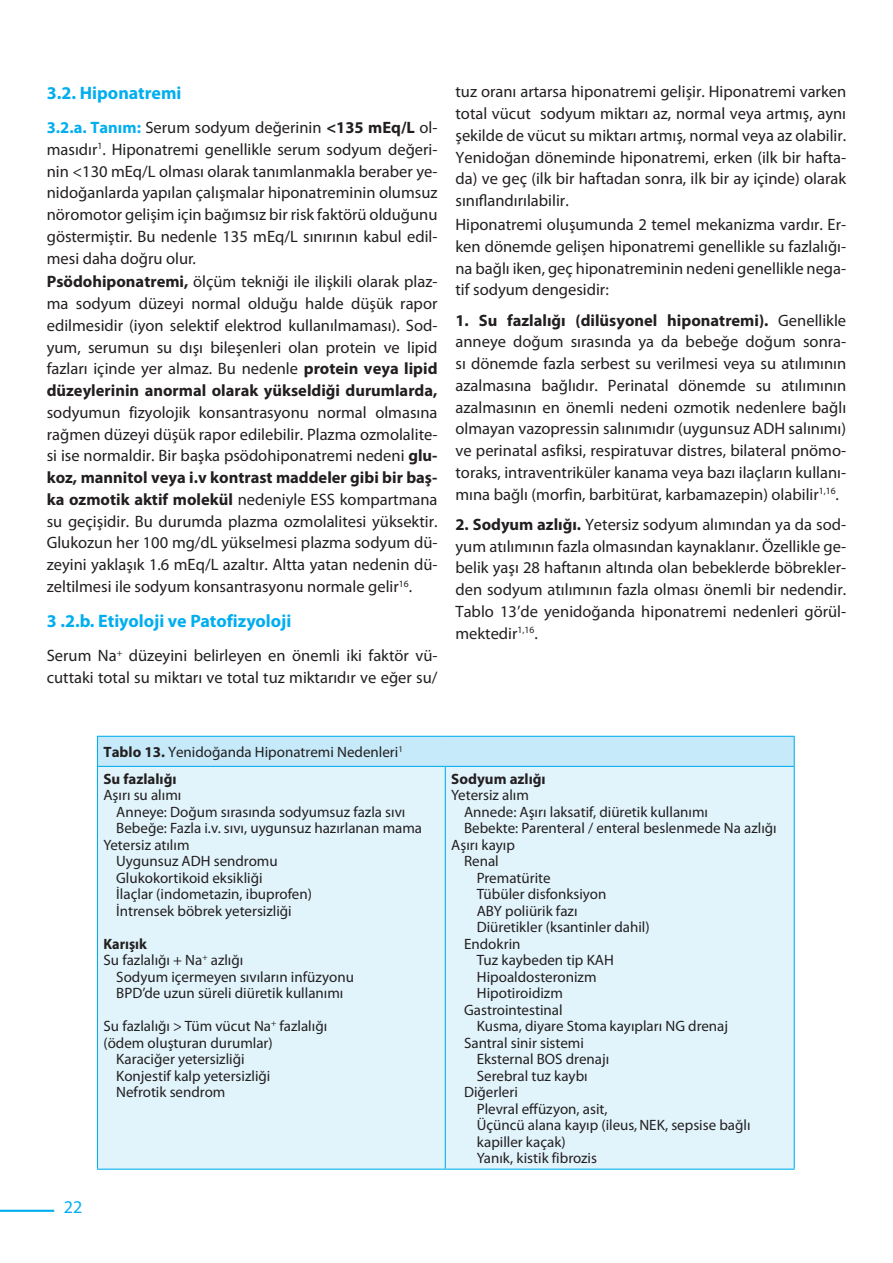
<style>
.page{position:relative;width:893px;height:1263px;background:#fff}
.page>*{position:absolute;margin:0;border:0;box-sizing:border-box;transform-origin:0 0}
.t1{font:700 18px "Myriad Pro";color:#00aeef}
.t2{font:18px "Myriad Pro";color:#00aeef}
.t3{font:16.5px/21.8px "Myriad Pro";color:#231f20;text-align:justify}
.t4{font:15px/26.7px "Myriad Pro";color:#231f20}
.t5{font:700 15px "Myriad Pro";color:#231f20}
.t6{font:700 15px "Myriad Pro";color:#231f20;scale:.95 1}
.s1{font-weight:700;color:#00aeef}
.s2{font-weight:700}
</style>
<div class="page">
<hr style="left:0;top:1210px;width:54px;height:2px;background:#00aeef">
<div style="left:97px;top:736px;width:697px;height:30px;background:#c6eafa"></div>
<div style="left:98px;top:767px;width:696px;height:401px;background:#e1f4fc"></div>
<hr style="left:97px;top:736px;width:348px;height:1px;background:#00aeef">
<svg style="left:97px;top:737px;width:1px;height:29px"></svg>
<hr style="left:445px;top:736px;width:350px;height:1px;background:#00aeef">
<svg style="left:794px;top:737px;width:1px;height:29px"></svg>
<hr style="left:97px;top:766px;width:348px;height:1px;background:#00aeef">
<hr style="left:97px;top:767px;width:1px;height:401px;background:#00aeef">
<hr style="left:445px;top:766px;width:350px;height:1px;background:#00aeef">
<hr style="left:445px;top:767px;width:1px;height:401px;background:#00aeef">
<hr style="left:794px;top:767px;width:1px;height:401px;background:#00aeef">
<hr style="left:97px;top:1168px;width:348px;height:2px;background:#00aeef">
<hr style="left:445px;top:1168px;width:350px;height:2px;background:#00aeef">
<p class="t1" style="left:47px;top:81px;width:136px">3.2. Hiponatremi</p>
<p class="t3" style="left:47px;top:116px;width:392px"><span class="s1">3.2.a. Tanım:</span> Serum sodyum değerinin <span class="s2">&lt;135 mEq/L</span> ol&shy;masıdır<sup>1</sup>. Hiponatremi genellikle serum sodyum değeri&shy;nin &lt;130 mEq/L olması olarak tanımlanmakla beraber ye&shy;nidoğanlarda yapılan çalışmalar hiponatreminin olumsuz nöromotor gelişim için bağımsız bir risk faktörü olduğunu göstermiştir. Bu nedenle 135 mEq/L sınırının kabul edil&shy;mesi daha doğru olur.</p>
<p class="t3" style="left:47px;top:271px;width:392px"><span class="s2">Psödohiponatremi,</span> ölçüm tekniği ile ilişkili olarak plaz&shy;ma sodyum düzeyi normal olduğu halde düşük rapor edilmesidir (iyon selektif elektrod kullanılmaması). Sod&shy;yum, serumun su dışı bileşenleri olan protein ve lipid fazları içinde yer almaz. Bu nedenle <span class="s2">protein veya lipid düzeylerinin anormal olarak yükseldiği durumlarda,</span></p>
<p class="t3" style="left:47px;top:401px;width:392px">sodyumun fizyolojik konsantrasyonu normal olmasına rağmen düzeyi düşük rapor edilebilir. Plazma ozmolalite&shy;si ise normaldir. Bir başka psödohiponatremi nedeni <span class="s2">glu&shy;koz, mannitol veya i.v kontrast maddeler gibi bir baş&shy;ka ozmotik aktif molekül</span> nedeniyle ESS kompartmana su geçişidir. Bu durumda plazma ozmolalitesi yüksektir.<br>Glukozun her 100 mg/dL yükselmesi plazma sodyum dü&shy;zeyini yaklaşık 1.6 mEq/L azaltır. Altta yatan nedenin dü&shy;zeltilmesi ile sodyum konsantrasyonu normale gelir<sup>16</sup>.</p>
<p class="t1" style="left:47px;top:609px;width:246px">3 .2.b. Etiyoloji ve Patofizyoloji</p>
<p class="t3" style="left:47px;top:644px;width:392px">Serum Na<sup>+</sup> düzeyini belirleyen en önemli iki faktör vü&shy;cuttaki total su miktarı ve total tuz miktarıdır ve eğer su/</p>
<p class="t3" style="left:455px;top:81px;width:392px">tuz oranı artarsa hiponatremi gelişir. Hiponatremi varken total vücut sodyum miktarı az, normal veya artmış, aynı şekilde de vücut su miktarı artmış, normal veya az olabilir.<br>Yenidoğan döneminde hiponatremi, erken (ilk bir hafta&shy;da) ve geç (ilk bir haftadan sonra, ilk bir ay içinde) olarak sınıflandırılabilir.</p>
<p class="t3" style="left:455px;top:213px;width:392px">Hiponatremi oluşumunda 2 temel mekanizma vardır. Er&shy;ken dönemde gelişen hiponatremi genellikle su fazlalığı&shy;na bağlı iken, geç hiponatreminin nedeni genellikle nega&shy;tif sodyum dengesidir:</p>
<p class="t3" style="left:455px;top:309px;width:392px"><span class="s2">1. Su fazlalığı (dilüsyonel hiponatremi).</span> Genellikle anneye doğum sırasında ya da bebeğe doğum sonra&shy;sı dönemde fazla serbest su verilmesi veya su atılımının azalmasına bağlıdır. Perinatal dönemde su atılımının azalmasının en önemli nedeni ozmotik nedenlere bağlı olmayan vazopressin salınımıdır (uygunsuz ADH salınımı) ve perinatal asfiksi, respiratuvar distres, bilateral pnömo&shy;toraks, intraventriküler kanama veya bazı ilaçların kullanı&shy;mına bağlı (morfin, barbitürat, karbamazepin) olabilir<sup>1,16</sup>.</p>
<p class="t3" style="left:455px;top:513px;width:392px"><span class="s2">2. Sodyum azlığı.</span> Yetersiz sodyum alımından ya da sod&shy;yum atılımının fazla olmasından kaynaklanır. Özellikle ge&shy;belik yaşı 28 haftanın altında olan bebeklerde böbrekler&shy;den sodyum atılımının fazla olması önemli bir nedendir.<br>Tablo 13’de yenidoğanda hiponatremi nedenleri görül&shy;mektedir<sup>1,16</sup>.</p>
<p class="t4" style="left:103px;top:738px;width:301px"><span class="s2">Tablo 13.</span> Yenidoğanda Hiponatremi Nedenleri<sup>1<br></sup><span class="s2">Su fazlalığı</span></p>
<p class="t4" style="left:103px;top:781px;width:79px">Aşırı su alımı</p>
<p class="t4" style="left:116px;top:798px;width:291px">Anneye: Doğum sırasında sodyumsuz fazla sıvı</p>
<p class="t4" style="left:116px;top:814px;width:307px">Bebeğe: Fazla i.v. sıvı, uygunsuz hazırlanan mama</p>
<p class="t4" style="left:103px;top:831px;width:88px">Yetersiz atılım</p>
<p class="t4" style="left:116px;top:847px;width:163px">Uygunsuz ADH sendromu</p>
<p class="t4" style="left:116px;top:864px;width:148px">Glukokortikoid eksikliği</p>
<p class="t4" style="left:116px;top:880px;width:197px">İlaçlar (indometazin, ibuprofen)</p>
<p class="t4" style="left:116px;top:897px;width:177px">İntrensek böbrek yetersizliği</p>
<p class="t6" style="left:103px;top:934px;width:47px">Karışık</p>
<p class="t4" style="left:103px;top:946px;width:141px">Su fazlalığı + Na<sup>+</sup> azlığı</p>
<p class="t4" style="left:116px;top:963px;width:239px">Sodyum içermeyen sıvıların infüzyonu</p>
<p class="t4" style="left:116px;top:979px;width:229px">BPD’de uzun süreli diüretik kullanımı</p>
<p class="t4" style="left:103px;top:1012px;width:225px">Su fazlalığı &gt; Tüm vücut Na<sup>+</sup> fazlalığı</p>
<p class="t4" style="left:103px;top:1029px;width:171px">(ödem oluşturan durumlar)</p>
<p class="t4" style="left:116px;top:1045px;width:130px">Karaciğer yetersizliği</p>
<p class="t4" style="left:116px;top:1062px;width:156px">Konjestif kalp yetersizliği</p>
<p class="t4" style="left:116px;top:1078px;width:111px">Nefrotik sendrom</p>
<p class="t2" style="left:64px;top:1196px;width:20px">22</p>
<p class="t5" style="left:451px;top:769px;width:96px">Sodyum azlığı</p>
<p class="t4" style="left:451px;top:781px;width:79px">Yetersiz alım</p>
<p class="t4" style="left:464px;top:798px;width:246px">Annede: Aşırı laksatif, diüretik kullanımı</p>
<p class="t4" style="left:464px;top:814px;width:314px">Bebekte: Parenteral / enteral beslenmede Na azlığı</p>
<p class="t4" style="left:451px;top:831px;width:65px">Aşırı kayıp</p>
<p class="t4" style="left:464px;top:847px;width:36px">Renal</p>
<p class="t4" style="left:477px;top:864px;width:75px">Prematürite</p>
<p class="t4" style="left:477px;top:880px;width:131px">Tübüler disfonksiyon</p>
<p class="t4" style="left:477px;top:897px;width:102px">ABY poliürik fazı</p>
<p class="t4" style="left:477px;top:913px;width:174px">Diüretikler (ksantinler dahil)</p>
<p class="t4" style="left:464px;top:930px;width:58px">Endokrin</p>
<p class="t4" style="left:477px;top:946px;width:139px">Tuz kaybeden tip KAH</p>
<p class="t4" style="left:477px;top:963px;width:121px">Hipoaldosteronizm</p>
<p class="t4" style="left:477px;top:979px;width:88px">Hipotiroidizm</p>
<p class="t4" style="left:464px;top:996px;width:100px">Gastrointestinal</p>
<p class="t4" style="left:477px;top:1012px;width:253px">Kusma, diyare Stoma kayıpları NG drenaj</p>
<p class="t4" style="left:464px;top:1029px;width:121px">Santral sinir sistemi</p>
<p class="t4" style="left:477px;top:1045px;width:134px">Eksternal BOS drenajı</p>
<p class="t4" style="left:477px;top:1062px;width:112px">Serebral tuz kaybı</p>
<p class="t4" style="left:464px;top:1078px;width:55px">Diğerleri</p>
<p class="t4" style="left:477px;top:1095px;width:132px">Plevral effüzyon, asit,</p>
<p class="t4" style="left:477px;top:1111px;width:275px">Üçüncü alana kayıp (ileus, NEK, sepsise bağlı</p>
<p class="t4" style="left:477px;top:1128px;width:90px">kapiller kaçak)</p>
<p class="t4" style="left:477px;top:1144px;width:122px">Yanık, kistik fibrozis</p>
</div>
